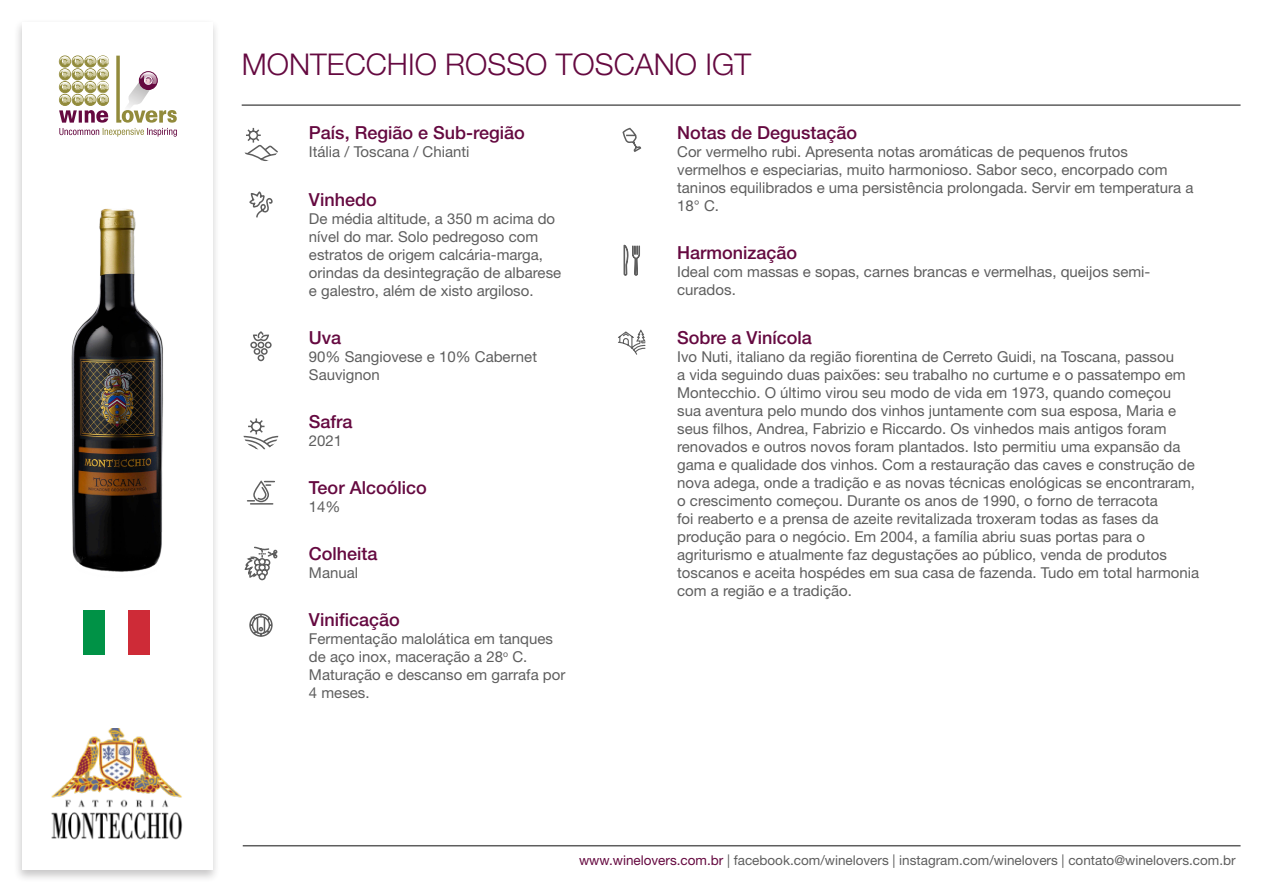
<style>
.page{position:relative;width:1263px;height:893px;background:#fff}
.page>*{position:absolute;margin:0;border:0;box-sizing:border-box;transform-origin:0 0}
.t1{font:300 30px "Helvetica Neue LT Std";color:#650940}
.t2{font:500 18px "Helvetica Neue LT Std";color:#650940}
.t3{font:15px/18px "Helvetica Neue LT Std";color:#5e5e5e}
.t4{font:13.5px "Helvetica Neue LT Std";color:#5e5e5e}
.s1{color:#650940}
</style>
<div class="page">
<hr style="left:242px;top:104px;width:998px;height:2px;background:#5e5e5e">
<hr style="left:243px;top:845px;width:997px;height:1px;background:#5e5e5e">
<div style="left:13px;top:18px;width:207px;height:865px;background:#231f20;opacity:.25"></div>
<div style="left:22px;top:22px;width:191px;height:848px;background:#fff"></div>
<svg style="left:59px;top:56px;width:118px;height:81px"></svg>
<div style="left:84px;top:610px;width:22px;height:44px;background:#009246"></div>
<div style="left:128px;top:610px;width:22px;height:44px;background:#ce2b37"></div>
<img style="left:51px;top:728px;width:132px;height:112px">
<svg style="left:249px;top:613px;width:24px;height:24px"></svg>
<svg style="left:244px;top:546px;width:34px;height:35px"></svg>
<svg style="left:247px;top:480px;width:28px;height:25px"></svg>
<svg style="left:250px;top:332px;width:22px;height:30px"></svg>
<svg style="left:249px;top:191px;width:24px;height:27px"></svg>
<svg style="left:622px;top:127px;width:20px;height:25px"></svg>
<svg style="left:244px;top:127px;width:34px;height:34px"></svg>
<svg style="left:624px;top:244px;width:16px;height:32px"></svg>
<svg style="left:243px;top:418px;width:36px;height:32px"></svg>
<svg style="left:618px;top:329px;width:28px;height:26px"></svg>
<img style="left:71px;top:208px;width:92px;height:364px">
<p class="t1" style="left:242px;top:46px;width:511px">MONTECCHIO ROSSO TOSCANO IGT</p>
<p class="t2" style="left:309px;top:122px;width:217px">País, Região e Sub-região</p>
<p class="t3" style="left:309px;top:143px;width:162px">Itália / Toscana / Chianti</p>
<p class="t2" style="left:309px;top:188px;width:69px">Vinhedo</p>
<p class="t3" style="left:309px;top:209px;width:254px">De média altitude, a 350 m acima do nível do mar. Solo pedregoso com estratos de origem calcária-marga, orindas da desintegração de albarese e galestro, além de xisto argiloso.</p>
<p class="t2" style="left:309px;top:326px;width:34px">Uva</p>
<p class="t3" style="left:309px;top:347px;width:230px">90% Sangiovese e 10% Cabernet<br>Sauvignon</p>
<p class="t2" style="left:309px;top:411px;width:45px">Safra</p>
<p class="t3" style="left:309px;top:431px;width:35px">2021</p>
<p class="t2" style="left:309px;top:477px;width:119px">Teor Alcoólico</p>
<p class="t3" style="left:309px;top:497px;width:33px">14%</p>
<p class="t2" style="left:309px;top:543px;width:70px">Colheita</p>
<p class="t3" style="left:309px;top:563px;width:51px">Manual</p>
<p class="t2" style="left:309px;top:609px;width:92px">Vinificação</p>
<p class="t3" style="left:309px;top:629px;width:258px">Fermentação malolática em tanques de aço inox, maceração a 28<sup>o</sup> C.<br>Maturação e descanso em garrafa por<br>4 meses.</p>
<p class="t2" style="left:677px;top:122px;width:182px">Notas de Degustação</p>
<p class="t3" style="left:677px;top:143px;width:518px">Cor vermelho rubi. Apresenta notas aromáticas de pequenos frutos vermelhos e especiarias, muito harmonioso. Sabor seco, encorpado com taninos equilibrados e uma persistência prolongada. Servir em temperatura a 18° C.</p>
<p class="t2" style="left:677px;top:242px;width:122px">Harmonização</p>
<p class="t3" style="left:677px;top:263px;width:475px">Ideal com massas e sopas, carnes brancas e vermelhas, queijos semi&shy;curados.</p>
<p class="t2" style="left:677px;top:326px;width:136px">Sobre a Vinícola</p>
<p class="t3" style="left:677px;top:347px;width:523px">Ivo Nuti, italiano da região fiorentina de Cerreto Guidi, na Toscana, passou<br>a vida seguindo duas paixões: seu trabalho no curtume e o passatempo em Montecchio. O último virou seu modo de vida em 1973, quando começou<br>sua aventura pelo mundo dos vinhos juntamente com sua esposa, Maria e seus filhos, Andrea, Fabrizio e Riccardo. Os vinhedos mais antigos foram renovados e outros novos foram plantados. Isto permitiu uma expansão da gama e qualidade dos vinhos. Com a restauração das caves e construção de nova adega, onde a tradição e as novas técnicas enológicas se encontraram, o crescimento começou. Durante os anos de 1990, o forno de terracota<br>foi reaberto e a prensa de azeite revitalizada troxeram todas as fases da produção para o negócio. Em 2004, a família abriu suas portas para o agriturismo e atualmente faz degustações ao público, venda de produtos toscanos e aceita hospédes em sua casa de fazenda. Tudo em total harmonia com a região e a tradição.</p>
<p class="t4" style="left:579px;top:852px;width:658px"><span class="s1">www.winelovers.com.br</span> | facebook.com/winelovers | instagram.com/winelovers | contato@winelovers.com.br</p>
</div>
